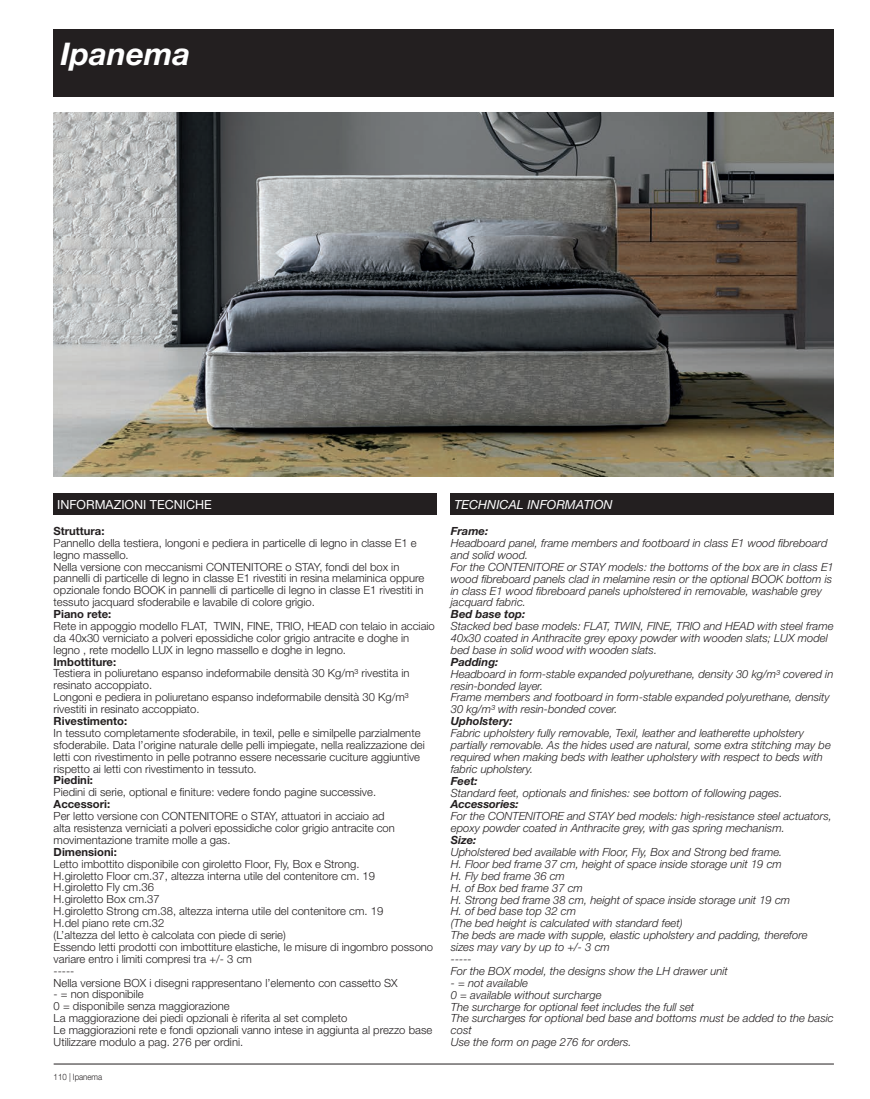
<style>
.page{position:relative;width:870px;height:1099px;background:#fff}
.page>*{position:absolute;margin:0;border:0;box-sizing:border-box;transform-origin:0 0}
.t1{font:italic 700 31.25px "Helvetica Neue LT Std";color:#fff}
.t2{font:12.5px "Helvetica Neue LT Std";color:#fff}
.t3{font:italic 12.5px "Helvetica Neue LT Std";color:#fff}
.t4{font:300 11.25px/11.9px "Helvetica Neue LT Std";color:#231f20}
.t5{font:italic 300 11.25px/11.9px "Helvetica Neue LT Std";color:#231f20}
.t6{font:700 11.25px "Helvetica Neue LT Std";color:#231f20}
.t7{font:italic 700 11.25px "Helvetica Neue LT Std";color:#231f20}
.t8{font:300 8.75px "Helvetica Neue LT Std";color:#231f20;scale:.9 1}
</style>
<div class="page">
<hr style="left:54px;top:1063px;width:779px;height:1px;background:#231f20">
<div style="left:54px;top:29px;width:779px;height:67px;background:#231f20"></div>
<img style="left:54px;top:112px;width:779px;height:364px">
<div style="left:54px;top:494px;width:382px;height:21px;background:#231f20"></div>
<div style="left:450px;top:494px;width:383px;height:21px;background:#231f20"></div>
<h1 class="t1" style="left:61px;top:35px;width:131px">Ipanema</h1>
<p class="t2" style="left:57px;top:497px;width:156px">INFORMAZIONI TECNICHE</p>
<p class="t3" style="left:454px;top:497px;width:160px">TECHNICAL INFORMATION</p>
<p class="t6" style="left:54px;top:524px;width:52px">Struttura:</p>
<p class="t4" style="left:54px;top:536px;width:372px">Pannello della testiera, longoni e pediera in particelle di legno in classe E1 e legno massello.<br>Nella versione con meccanismi CONTENITORE o STAY, fondi del box in pannelli di particelle di legno in classe E1 rivestiti in resina melaminica oppure opzionale fondo BOOK in pannelli di particelle di legno in classe E1 rivestiti in tessuto jacquard sfoderabile e lavabile di colore grigio.</p>
<p class="t6" style="left:54px;top:607px;width:59px">Piano rete:</p>
<p class="t4" style="left:54px;top:619px;width:382px">Rete in appoggio modello FLAT, TWIN, FINE, TRIO, HEAD con telaio in acciaio da 40x30 verniciato a polveri epossidiche color grigio antracite e doghe in legno , rete modello LUX in legno massello e doghe in legno.</p>
<p class="t6" style="left:54px;top:654px;width:64px">Imbottiture:</p>
<p class="t4" style="left:54px;top:667px;width:357px">Testiera in poliuretano espanso indeformabile densità 30 Kg/m³ rivestita in resinato accoppiato.<br>Longoni e pediera in poliuretano espanso indeformabile densità 30 Kg/m³ rivestiti in resinato accoppiato.</p>
<p class="t6" style="left:54px;top:714px;width:75px">Rivestimento:</p>
<p class="t4" style="left:54px;top:726px;width:372px">In tessuto completamente sfoderabile, in texil, pelle e similpelle parzialmente sfoderabile. Data l’origine naturale delle pelli impiegate, nella realizzazione dei letti con rivestimento in pelle potranno essere necessarie cuciture aggiuntive rispetto ai letti con rivestimento in tessuto.</p>
<p class="t6" style="left:54px;top:773px;width:41px">Piedini:</p>
<p class="t4" style="left:54px;top:786px;width:324px">Piedini di serie, optional e finiture: vedere fondo pagine successive.</p>
<p class="t6" style="left:54px;top:797px;width:58px">Accessori:</p>
<p class="t4" style="left:54px;top:810px;width:342px">Per letto versione con CONTENITORE o STAY, attuatori in acciaio ad alta resistenza verniciati a polveri epossidiche color grigio antracite con movimentazione tramite molle a gas.</p>
<p class="t6" style="left:54px;top:844px;width:65px">Dimensioni:</p>
<p class="t4" style="left:54px;top:857px;width:381px">Letto imbottito disponibile con giroletto Floor, Fly, Box e Strong.<br>H.giroletto Floor cm.37, altezza interna utile del contenitore cm. 19<br>H.giroletto Fly cm.36<br>H.giroletto Box cm.37<br>H.giroletto Strong cm.38, altezza interna utile del contenitore cm. 19<br>H.del piano rete cm.32<br>(L’altezza del letto è calcolata con piede di serie)<br>Essendo letti prodotti con imbottiture elastiche, le misure di ingombro possono variare entro i limiti compresi tra +/- 3 cm<br>-----<br>Nella versione BOX i disegni rappresentano l’elemento con cassetto SX</p>
<p class="t4" style="left:54px;top:988px;width:380px">- = non disponibile<br>0 = disponibile senza maggiorazione<br>La maggiorazione dei piedi opzionali è riferita al set completo<br>Le maggiorazioni rete e fondi opzionali vanno intese in aggiunta al prezzo base Utilizzare modulo a pag. 276 per ordini.</p>
<p class="t7" style="left:450px;top:524px;width:39px">Frame:</p>
<p class="t5" style="left:450px;top:537px;width:384px">Headboard panel, frame members and footboard in class E1 wood fibreboard and solid wood.<br>For the CONTENITORE or STAY models: the bottoms of the box are in class E1 wood fibreboard panels clad in melamine resin or the optional BOOK bottom is in class E1 wood fibreboard panels upholstered in removable, washable grey jacquard fabric.</p>
<p class="t7" style="left:450px;top:607px;width:76px">Bed base top:</p>
<p class="t5" style="left:450px;top:620px;width:384px">Stacked bed base models: FLAT, TWIN, FINE, TRIO and HEAD with steel frame<br>40x30 coated in Anthracite grey epoxy powder with wooden slats; LUX model bed base in solid wood with wooden slats.</p>
<p class="t7" style="left:450px;top:654px;width:49px">Padding:</p>
<p class="t5" style="left:450px;top:667px;width:384px">Headboard in form-stable expanded polyurethane, density 30 kg/m³ covered in resin-bonded layer.<br>Frame members and footboard in form-stable expanded polyurethane, density 30 kg/m³ with resin-bonded cover.</p>
<p class="t7" style="left:450px;top:714px;width:63px">Upholstery:</p>
<p class="t5" style="left:450px;top:727px;width:381px">Fabric upholstery fully removable, Texil, leather and leatherette upholstery partially removable. As the hides used are natural, some extra stitching may be required when making beds with leather upholstery with respect to beds with fabric upholstery.</p>
<p class="t7" style="left:450px;top:773px;width:28px">Feet:</p>
<p class="t5" style="left:450px;top:786px;width:333px">Standard feet, optionals and finishes: see bottom of following pages.</p>
<p class="t7" style="left:450px;top:797px;width:69px">Accessories:</p>
<p class="t5" style="left:450px;top:810px;width:382px">For the CONTENITORE and STAY bed models: high-resistance steel actuators, epoxy powder coated in Anthracite grey, with gas spring mechanism.</p>
<p class="t7" style="left:450px;top:833px;width:27px">Size:</p>
<p class="t5" style="left:450px;top:845px;width:358px">Upholstered bed available with Floor, Fly, Box and Strong bed frame.<br>H. Floor bed frame 37 cm, height of space inside storage unit 19 cm<br>H. Fly bed frame 36 cm<br>H. of Box bed frame 37 cm<br>H. Strong bed frame 38 cm, height of space inside storage unit 19 cm<br>H. of bed base top 32 cm<br>(The bed height is calculated with standard feet)<br>The beds are made with supple, elastic upholstery and padding, therefore sizes may vary by up to +/- 3 cm<br>-----<br>For the BOX model, the designs show the LH drawer unit</p>
<p class="t5" style="left:450px;top:976px;width:384px">- = not available<br>0 = available without surcharge<br>The surcharge for optional feet includes the full set<br>The surcharges for optional bed base and bottoms must be added to the basic cost<br>Use the form on page 276 for orders.</p>
<p class="t8" style="left:54px;top:1071px;width:55px">110 | Ipanema</p>
</div>
